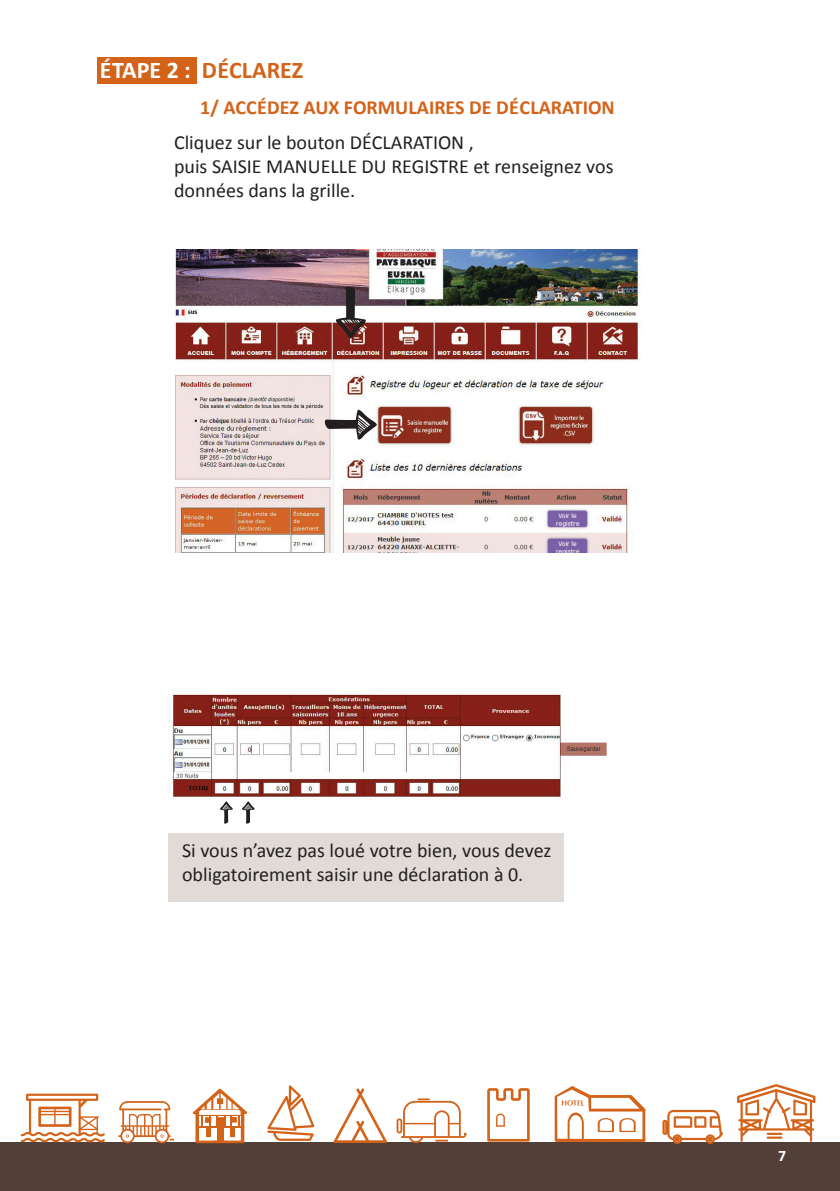
<style>
.page{position:relative;width:840px;height:1191px;background:#fff}
.page>*{position:absolute;margin:0;border:0;box-sizing:border-box;transform-origin:0 0}
.t1{font:700 24px "Calibri";color:#d4631a}
.t2{font:20px/24px "Calibri";color:#231f20}
.t3{font:700 20px "Calibri";color:#d4631a}
.t4{font:700 16px "Calibri";color:#fff}
.s1{color:#fff}
</style>
<div class="page">
<div style="left:0;top:1142px;width:839px;height:49px;background:#523f38"></div>
<svg style="left:118px;top:1101px;width:56px;height:42px"></svg>
<div style="left:396px;top:1118px;width:6px;height:15px;background:#d4631a;border-radius:3px"></div>
<svg style="left:398px;top:1098px;width:68px;height:45px"></svg>
<svg style="left:21px;top:1093px;width:84px;height:49px"></svg>
<svg style="left:267px;top:1085px;width:47px;height:55px"></svg>
<svg style="left:487px;top:1088px;width:42px;height:53px"></svg>
<svg style="left:333px;top:1088px;width:54px;height:55px"></svg>
<svg style="left:554px;top:1086px;width:91px;height:56px"></svg>
<svg style="left:192px;top:1088px;width:55px;height:55px"></svg>
<svg style="left:737px;top:1084px;width:78px;height:57px"></svg>
<svg style="left:662px;top:1109px;width:60px;height:34px"></svg>
<img style="left:174px;top:249px;width:465px;height:303px">
<div style="left:97px;top:57px;width:99px;height:27px;background:#d4631a"></div>
<div style="left:168px;top:833px;width:395px;height:68px;background:#e1dbd8"></div>
<svg style="left:334px;top:284px;width:32px;height:54px"></svg>
<svg style="left:322px;top:408px;width:54px;height:32px"></svg>
<img style="left:169px;top:694px;width:438px;height:106px">
<svg style="left:220px;top:801px;width:13px;height:23px"></svg>
<svg style="left:241px;top:801px;width:14px;height:23px"></svg>
<p class="t1" style="left:100px;top:55px;width:205px"><span class="s1">ÉTAPE 2 :</span> DÉCLAREZ</p>
<p class="t3" style="left:200px;top:94px;width:416px">1/ ACCÉDEZ AUX FORMULAIRES DE DÉCLARATION</p>
<p class="t2" style="left:174px;top:130px;width:440px">Cliquez sur le bouton DÉCLARATION ,<br>puis SAISIE MANUELLE DU REGISTRE et renseignez vos données dans la grille.</p>
<p class="t2" style="left:182px;top:838px;width:370px">Si vous n’avez pas loué votre bien, vous devez obligatoirement saisir une déclaration à 0.</p>
<p class="t4" style="left:777px;top:1145px;width:10px">7</p>
</div>
